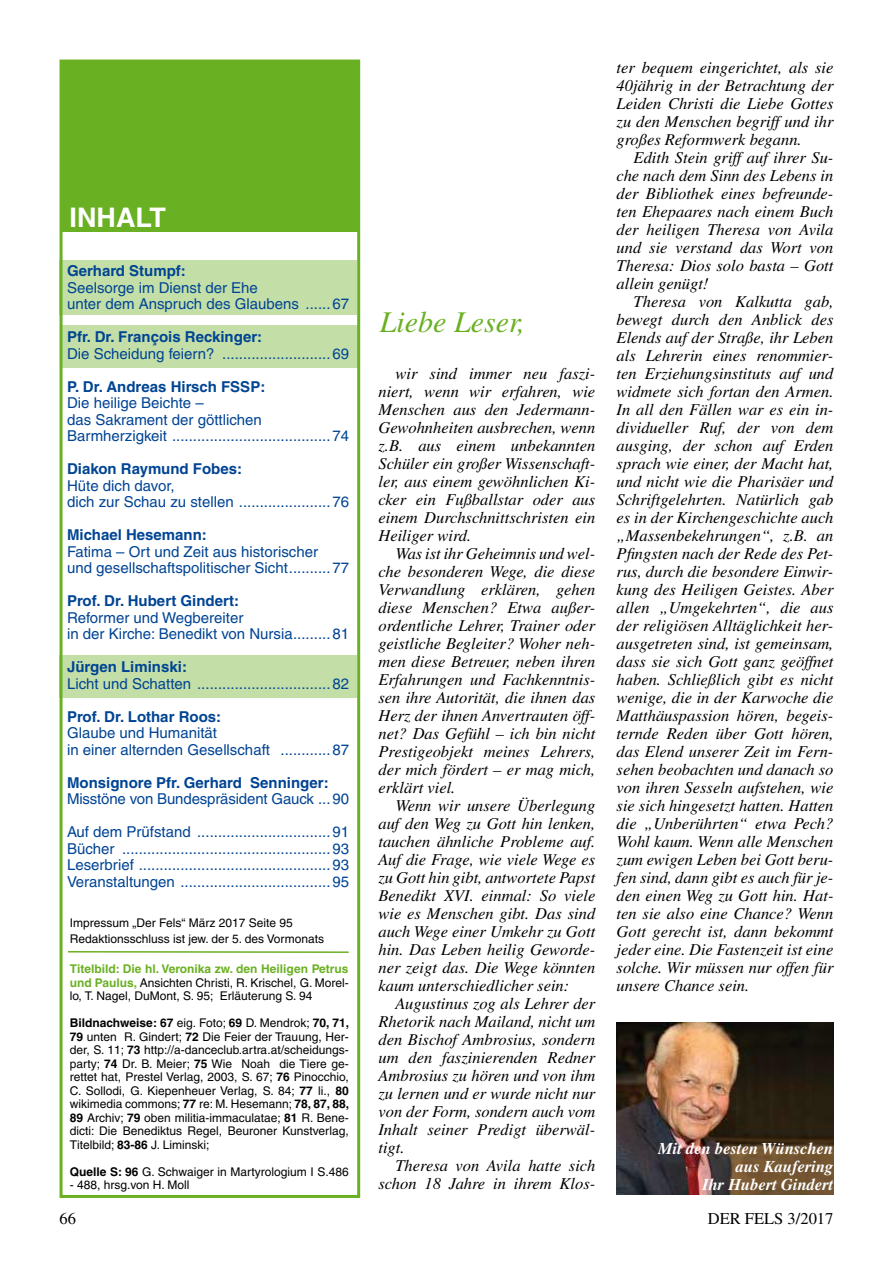
<style>
.page{position:relative;width:893px;height:1263px;background:#fff}
.page>*{position:absolute;margin:0;border:0;box-sizing:border-box;transform-origin:0 0}
.t1{font:italic 30px "Times";color:#6ab023}
.t2{font:700 27px "Helvetica";color:#fff}
.t3{font:italic 16.5px/18px "Times";color:#000;text-align:justify}
.t4{font:italic 700 16.5px/18px "Times";color:#fff;text-align:right}
.t5{font:16.5px "Times";color:#000}
.t6{font:15px/16.5px "Helvetica";color:#004494}
.t7{font:700 15px "Helvetica";color:#004494}
.t8{font:12px/13.5px "Helvetica";color:#000;text-align:justify}
.s1{font-weight:700;color:#6ab023}
.s2{font-weight:700}
</style>
<div class="page">
<div style="left:60px;top:655px;width:297px;height:43px;background:#c3dfa7"></div>
<div style="left:62px;top:325px;width:297px;height:43px;background:#c3dfa7"></div>
<div style="left:60px;top:260px;width:297px;height:55px;background:#c3dfa7"></div>
<div style="left:60px;top:60px;width:300px;height:1138px;border:3px solid #6ab023"></div>
<div style="left:62px;top:62px;width:296px;height:170px;background:#6ab023"></div>
<hr style="left:68px;top:951px;width:281px;height:2px;background:#6ab023">
<img style="left:617px;top:1022px;width:216px;height:173px">
<h2 class="t2" style="left:70px;top:201px;width:98px">INHALT</h2>
<p class="t7" style="left:67px;top:262px;width:120px">Gerhard Stumpf:</p>
<p class="t6" style="left:67px;top:279px;width:284px">Seelsorge im Dienst der Ehe<br>unter dem Anspruch des Glaubens ......67</p>
<p class="t7" style="left:67px;top:328px;width:197px">Pfr. Dr. François Reckinger:</p>
<p class="t6" style="left:67px;top:345px;width:284px">Die Scheidung feiern? ..........................69</p>
<p class="t7" style="left:67px;top:377px;width:200px">P. Dr. Andreas Hirsch FSSP:</p>
<p class="t6" style="left:67px;top:395px;width:284px">Die heilige Beichte –<br>das Sakrament der göttlichen<br>Barmherzigkeit ......................................74</p>
<p class="t7" style="left:67px;top:460px;width:177px">Diakon Raymund Fobes:</p>
<p class="t6" style="left:67px;top:477px;width:284px">Hüte dich davor,<br>dich zur Schau zu stellen ......................76</p>
<p class="t7" style="left:67px;top:526px;width:141px">Michael Hesemann:</p>
<p class="t6" style="left:67px;top:543px;width:284px">Fatima – Ort und Zeit aus historischer<br>und gesellschaftspolitischer Sicht..........77</p>
<p class="t7" style="left:67px;top:592px;width:174px">Prof. Dr. Hubert Gindert:</p>
<p class="t6" style="left:67px;top:609px;width:284px">Reformer und Wegbereiter<br>in der Kirche: Benedikt von Nursia.........81</p>
<p class="t7" style="left:67px;top:658px;width:121px">Jürgen Liminski:</p>
<p class="t6" style="left:67px;top:675px;width:284px">Licht und Schatten ................................82</p>
<p class="t7" style="left:67px;top:707px;width:156px">Prof. Dr. Lothar Roos:</p>
<p class="t6" style="left:67px;top:725px;width:284px">Glaube und Humanität<br>in einer alternden Gesellschaft ............87</p>
<p class="t7" style="left:67px;top:773px;width:263px">Monsignore Pfr. Gerhard Senninger:</p>
<p class="t6" style="left:67px;top:791px;width:284px">Misstöne von Bundespräsident Gauck ...90</p>
<p class="t6" style="left:67px;top:824px;width:284px;text-align:justify">Auf dem Prüfstand ................................91<br>Bücher ..................................................93<br>Leserbrief ..............................................93<br>Veranstaltungen ....................................95</p>
<p class="t8" style="left:70px;top:914px;width:256px;line-height:16.5px">Impressum „Der Fels“ März 2017 Seite 95<br>Redaktionsschluss ist jew. der 5. des Vormonats</p>
<p class="t8" style="left:70px;top:962px;width:280px"><span class="s1">Titelbild: Die hl. Veronika zw. den Heiligen Petrus und Paulus,</span> Ansichten Christi, R. Krischel, G. Morel&shy;lo, T. Nagel, DuMont, S. 95; Erläuterung S. 94</p>
<p class="t8" style="left:70px;top:1016px;width:281px"><span class="s2">Bildnachweise: 67</span> eig. Foto; <span class="s2">69</span> D. Mendrok; <span class="s2">70, 71, 79</span> unten R. Gindert; <span class="s2">72</span> Die Feier der Trauung, Her&shy;der, S. 11; <span class="s2">73</span> http://a-danceclub.artra.at/scheidungs&shy;party; <span class="s2">74</span> Dr. B. Meier; <span class="s2">75</span> Wie Noah die Tiere ge&shy;rettet hat, Prestel Verlag, 2003, S. 67; <span class="s2">76</span> Pinocchio, C. Sollodi, G. Kiepenheuer Verlag, S. 84; <span class="s2">77</span> li., <span class="s2">80 </span>wikimedia commons; <span class="s2">77</span> re: M. Hesemann; <span class="s2">78, 87, 88, 89</span> Archiv; <span class="s2">79</span> oben militia-immaculatae; <span class="s2">81</span> R. Bene&shy;dicti: Die Benediktus Regel, Beuroner Kunstverlag, Titelbild; <span class="s2">83-86</span> J. Liminski;</p>
<p class="t8" style="left:70px;top:1165px;width:280px"><span class="s2">Quelle S: 96</span> G. Schwaiger in Martyrologium I S.486</p>
<p class="t8" style="left:70px;top:1178px;width:121px">- 488, hrsg.von H. Moll</p>
<h1 class="t1" style="left:380px;top:306px;width:146px">Liebe Leser,</h1>
<p class="t3" style="left:378px;top:364px;width:218px;text-indent:17px">wir sind immer neu faszi&shy;niert, wenn wir erfahren, wie Menschen aus den Jedermann-Gewohnheiten ausbrechen, wenn z.B. aus einem unbekannten Schüler ein großer Wissenschaft&shy;ler, aus einem gewöhnlichen Ki&shy;cker ein Fußballstar oder aus einem Durchschnittschristen ein Heiliger wird.</p>
<p class="t3" style="left:378px;top:544px;width:218px;text-indent:17px">Was ist ihr Geheimnis und wel&shy;che besonderen Wege, die diese Verwandlung erklären, gehen diese Menschen? Etwa außer&shy;ordentliche Lehrer, Trainer oder geistliche Begleiter? Woher neh&shy;men diese Betreuer, neben ihren Erfahrungen und Fachkenntnis&shy;sen ihre Autorität, die ihnen das Herz der ihnen Anvertrauten öff&shy;net? Das Gefühl – ich bin nicht Prestigeobjekt meines Lehrers, der mich fördert – er mag mich, erklärt viel.</p>
<p class="t3" style="left:378px;top:796px;width:218px;text-indent:17px">Wenn wir unsere Überlegung auf den Weg zu Gott hin lenken, tauchen ähnliche Probleme auf.<br>Auf die Frage, wie viele Wege es zu Gott hin gibt, antwortete Papst Benedikt XVI. einmal: So viele wie es Menschen gibt. Das sind auch Wege einer Umkehr zu Gott hin. Das Leben heilig Geworde&shy;ner zeigt das. Die Wege könnten kaum unterschiedlicher sein:</p>
<p class="t3" style="left:378px;top:994px;width:218px;text-indent:17px">Augustinus zog als Lehrer der Rhetorik nach Mailand, nicht um den Bischof Ambrosius, sondern um den faszinierenden Redner Ambrosius zu hören und von ihm zu lernen und er wurde nicht nur von der Form, sondern auch vom Inhalt seiner Predigt überwäl&shy;tigt.</p>
<p class="t3" style="left:378px;top:1156px;width:218px;text-align:right">Theresa von Avila hatte sich schon 18 Jahre in ihrem Klos-</p>
<p class="t3" style="left:617px;top:58px;width:218px">ter bequem eingerichtet, als sie 40jährig in der Betrachtung der Leiden Christi die Liebe Gottes zu den Menschen begriff und ihr großes Reformwerk begann.</p>
<p class="t3" style="left:617px;top:148px;width:218px;text-indent:17px">Edith Stein griff auf ihrer Su&shy;che nach dem Sinn des Lebens in der Bibliothek eines befreunde&shy;ten Ehepaares nach einem Buch der heiligen Theresa von Avila und sie verstand das Wort von Theresa: Dios solo basta – Gott allein genügt!</p>
<p class="t3" style="left:617px;top:292px;width:218px;text-indent:17px">Theresa von Kalkutta gab, bewegt durch den Anblick des Elends auf der Straße, ihr Leben als Lehrerin eines renommier&shy;ten Erziehungsinstituts auf und widmete sich fortan den Armen.<br>In all den Fällen war es ein in&shy;dividueller Ruf, der von dem ausging, der schon auf Erden sprach wie einer, der Macht hat, und nicht wie die Pharisäer und Schriftgelehrten. Natürlich gab es in der Kirchengeschichte auch „Massenbekehrungen“, z.B. an Pfingsten nach der Rede des Pet&shy;rus, durch die besondere Einwir&shy;kung des Heiligen Geistes. Aber allen „Umgekehrten“, die aus der religiösen Alltäglichkeit her&shy;ausgetreten sind, ist gemeinsam, dass sie sich Gott ganz geöffnet haben. Schließlich gibt es nicht wenige, die in der Karwoche die Matthäuspassion hören, begeis&shy;ternde Reden über Gott hören, das Elend unserer Zeit im Fern&shy;sehen beobachten und danach so von ihren Sesseln aufstehen, wie sie sich hingesetzt hatten. Hatten die „Unberührten“ etwa Pech?<br>Wohl kaum. Wenn alle Menschen zum ewigen Leben bei Gott beru&shy;fen sind, dann gibt es auch für je&shy;den einen Weg zu Gott hin. Hat&shy;ten sie also eine Chance? Wenn Gott gerecht ist, dann bekommt jeder eine. Die Fastenzeit ist eine solche. Wir müssen nur offen für unsere Chance sein.</p>
<p class="t4" style="left:658px;top:1139px;width:177px">Mit den besten Wünschen aus Kaufering<br>Ihr Hubert Gindert</p>
<p class="t5" style="left:60px;top:1209px;width:18px">66</p>
<p class="t5" style="left:708px;top:1209px;width:127px">DER FELS 3/2017</p>
</div>
